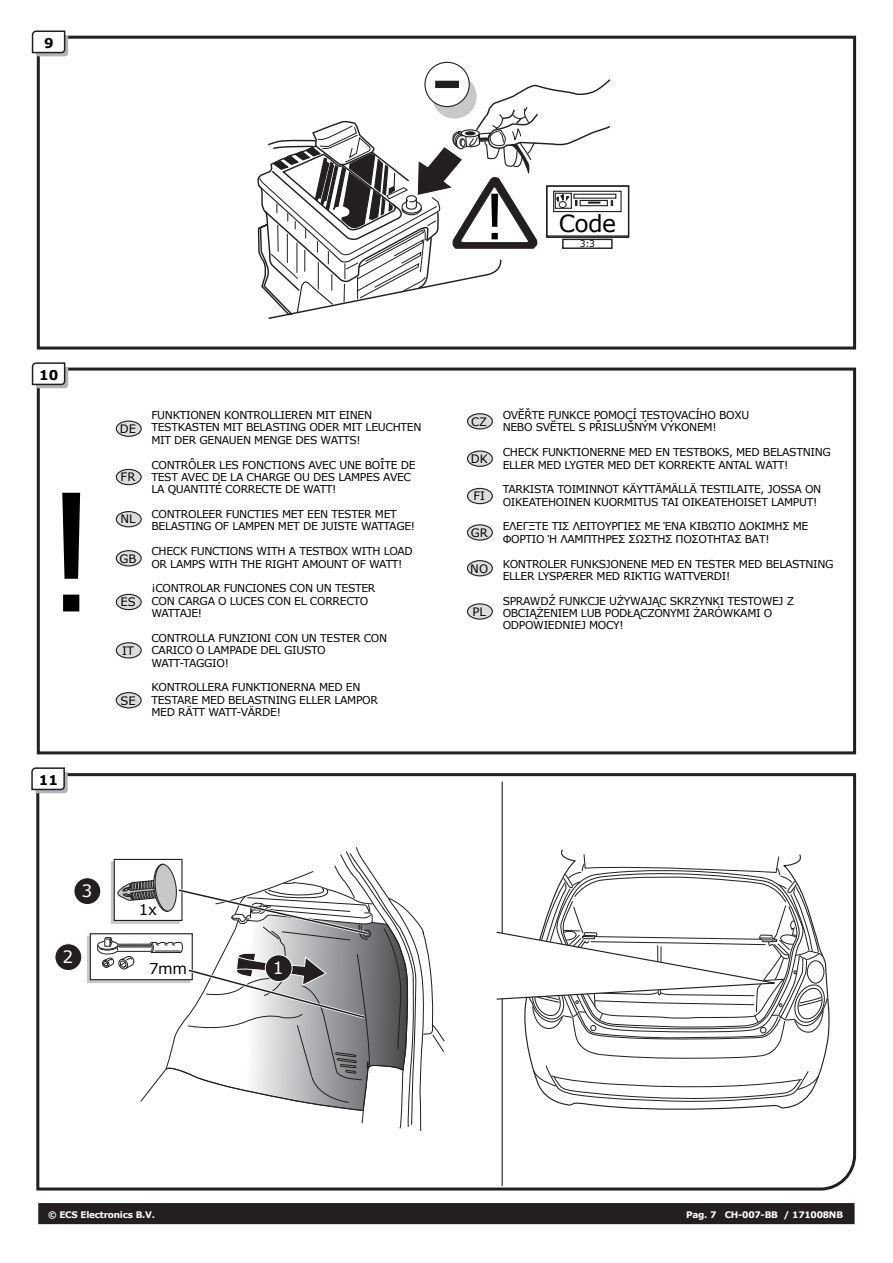
<style>
.page{position:relative;width:893px;height:1263px;background:#fff}
.page>*{position:absolute;margin:0;border:0;box-sizing:border-box;transform-origin:0 0}
.t1{font:163.2px "Verdana";color:#000}
.t2{font:62.85px "Verdana";color:#000}
.t3{font:23.55px "Verdana";color:#000}
.t4{font:17.1px "Verdana";color:#fff}
.t5{font:15px "Verdana";color:#000}
.t6{font:700 13.5px "Verdana";color:#000}
.t7{font:11.7px "Verdana";color:#000}
.t8{font:10.8px/12.5px "Verdana";letter-spacing:-.03em;color:#000}
.t9{font:9.15px "Verdana";color:#000}
.t10{font:700 9px "Verdana";letter-spacing:-.03em;color:#fff}
</style>
<div class="page">
<div style="left:38px;top:1203px;width:817px;height:21px;background:#231f20"></div>
<div style="left:37px;top:36px;width:819px;height:314px;border:3px solid #231f20"></div>
<svg style="left:31px;top:30px;width:37px;height:26px"></svg>
<div style="left:37px;top:368px;width:819px;height:386px;border:3px solid #231f20"></div>
<svg style="left:31px;top:362px;width:37px;height:26px"></svg>
<svg style="left:36px;top:773px;width:821px;height:416px"></svg>
<svg style="left:31px;top:767px;width:37px;height:26px"></svg>
<div style="left:546px;top:185px;width:83px;height:52px;border:1px solid #231f20"></div>
<div style="left:553px;top:191px;width:69px;height:21px;border:1px solid #231f20"></div>
<div style="left:573px;top:194px;width:43px;height:5px;border:1px solid #231f20"></div>
<svg style="left:257px;top:79px;width:356px;height:240px"></svg>
<div style="left:432px;top:74px;width:45px;height:45px;background:#c7c8ca;border-radius:50%"></div>
<div style="left:425px;top:62px;width:44px;height:45px;background:#fff;border-radius:50%"></div>
<div style="left:424px;top:62px;width:46px;height:45px;border:1px solid #231f20;border-radius:50%"></div>
<div style="left:435px;top:81px;width:24px;height:7px;background:#231f20"></div>
<div style="left:116px;top:421px;width:25px;height:15px;background:#dcdddf;border-radius:50%"></div>
<div style="left:116px;top:420px;width:26px;height:17px;border:1px solid #231f20;border-radius:50%"></div>
<div style="left:116px;top:469px;width:25px;height:16px;background:#dcdddf;border-radius:50%"></div>
<div style="left:116px;top:469px;width:26px;height:16px;border:1px solid #231f20;border-radius:50%"></div>
<div style="left:116px;top:512px;width:25px;height:15px;background:#dcdddf;border-radius:50%"></div>
<div style="left:116px;top:511px;width:26px;height:16px;border:1px solid #231f20;border-radius:50%"></div>
<div style="left:116px;top:551px;width:25px;height:15px;background:#dcdddf;border-radius:50%"></div>
<div style="left:116px;top:550px;width:26px;height:16px;border:1px solid #231f20;border-radius:50%"></div>
<div style="left:116px;top:594px;width:25px;height:16px;background:#dcdddf;border-radius:50%"></div>
<div style="left:116px;top:594px;width:26px;height:16px;border:1px solid #231f20;border-radius:50%"></div>
<div style="left:116px;top:643px;width:25px;height:15px;background:#dcdddf;border-radius:50%"></div>
<div style="left:116px;top:642px;width:26px;height:16px;border:1px solid #231f20;border-radius:50%"></div>
<div style="left:116px;top:693px;width:25px;height:15px;background:#dcdddf;border-radius:50%"></div>
<div style="left:116px;top:692px;width:26px;height:16px;border:1px solid #231f20;border-radius:50%"></div>
<div style="left:467px;top:414px;width:25px;height:15px;background:#dcdddf;border-radius:50%"></div>
<div style="left:467px;top:413px;width:26px;height:16px;border:1px solid #231f20;border-radius:50%"></div>
<div style="left:467px;top:451px;width:25px;height:15px;background:#dcdddf;border-radius:50%"></div>
<div style="left:467px;top:450px;width:26px;height:17px;border:1px solid #231f20;border-radius:50%"></div>
<div style="left:467px;top:488px;width:25px;height:16px;background:#dcdddf;border-radius:50%"></div>
<div style="left:467px;top:488px;width:26px;height:16px;border:1px solid #231f20;border-radius:50%"></div>
<div style="left:467px;top:525px;width:25px;height:15px;background:#dcdddf;border-radius:50%"></div>
<div style="left:467px;top:524px;width:26px;height:17px;border:1px solid #231f20;border-radius:50%"></div>
<div style="left:467px;top:561px;width:25px;height:15px;background:#dcdddf;border-radius:50%"></div>
<div style="left:467px;top:560px;width:26px;height:16px;border:1px solid #231f20;border-radius:50%"></div>
<div style="left:467px;top:604px;width:25px;height:15px;background:#dcdddf;border-radius:50%"></div>
<div style="left:467px;top:603px;width:26px;height:17px;border:1px solid #231f20;border-radius:50%"></div>
<svg style="left:495px;top:780px;width:333px;height:407px"></svg>
<svg style="left:87px;top:936px;width:10px;height:47px"></svg>
<div style="left:90px;top:934px;width:102px;height:46px;background:#fff"></div>
<div style="left:90px;top:933px;width:103px;height:47px;border:1px solid #231f20"></div>
<svg style="left:97px;top:846px;width:348px;height:286px"></svg>
<div style="left:74px;top:878px;width:27px;height:26px;background:#231f20;border-radius:50%"></div>
<div style="left:74px;top:877px;width:27px;height:28px;border:1px solid #fff;border-radius:50%"></div>
<div style="left:55px;top:944px;width:27px;height:26px;background:#231f20;border-radius:50%"></div>
<div style="left:55px;top:943px;width:27px;height:28px;border:1px solid #fff;border-radius:50%"></div>
<div style="left:265px;top:955px;width:27px;height:26px;background:#231f20;border-radius:50%"></div>
<div style="left:265px;top:954px;width:27px;height:28px;border:1px solid #fff;border-radius:50%"></div>
<p class="t6" style="left:44px;top:34px;width:11px">9</p>
<p class="t6" style="left:39px;top:366px;width:21px">10</p>
<h1 class="t1" style="left:39px;top:448px;width:66px">!</h1>
<p class="t6" style="left:39px;top:771px;width:21px">11</p>
<p class="t7" style="left:120px;top:421px;width:18px">DE</p>
<p class="t7" style="left:121px;top:470px;width:16px">FR</p>
<p class="t7" style="left:120px;top:512px;width:17px">NL</p>
<p class="t7" style="left:120px;top:551px;width:18px">GB</p>
<p class="t7" style="left:120px;top:594px;width:17px">ES</p>
<p class="t7" style="left:122px;top:643px;width:14px">IT</p>
<p class="t7" style="left:120px;top:693px;width:17px">SE</p>
<p class="t8" style="left:151px;top:408px;width:272px">FUNKTIONEN KONTROLLIEREN MIT EINEN<br>TESTKASTEN MIT BELASTING ODER MIT LEUCHTEN<br>MIT DER GENAUEN MENGE DES WATTS!</p>
<p class="t8" style="left:151px;top:458px;width:266px">CONTRÔLER LES FONCTIONS AVEC UNE BOÎTE DE<br>TEST AVEC DE LA CHARGE OU DES LAMPES AVEC<br>LA QUANTITÉ CORRECTE DE WATT!</p>
<p class="t8" style="left:151px;top:507px;width:265px">CONTROLEER FUNCTIES MET EEN TESTER MET<br>BELASTING OF LAMPEN MET DE JUISTE WATTAGE!</p>
<p class="t8" style="left:151px;top:545px;width:263px">CHECK FUNCTIONS WITH A TESTBOX WITH LOAD<br>OR LAMPS WITH THE RIGHT AMOUNT OF WATT!</p>
<p class="t8" style="left:151px;top:582px;width:226px">¡CONTROLAR FUNCIONES CON UN TESTER<br>CON CARGA O LUCES CON EL CORRECTO<br>WATTAJE!</p>
<p class="t8" style="left:151px;top:631px;width:237px">CONTROLLA FUNZIONI CON UN TESTER CON<br>CARICO O LAMPADE DEL GIUSTO<br>WATT-TAGGIO!</p>
<p class="t8" style="left:151px;top:681px;width:228px">KONTROLLERA FUNKTIONERNA MED EN<br>TESTARE MED BELASTNING ELLER LAMPOR<br>MED RÄTT WATT-VÄRDE!</p>
<h3 class="t4" style="left:81px;top:880px;width:12px">3</h3>
<h3 class="t4" style="left:62px;top:946px;width:12px">2</h3>
<h3 class="t5" style="left:139px;top:900px;width:19px">1x</h3>
<h3 class="t5" style="left:149px;top:959px;width:39px">7mm</h3>
<h3 class="t4" style="left:273px;top:957px;width:12px">1</h3>
<h2 class="t2" style="left:482px;top:177px;width:26px">!</h2>
<h3 class="t3" style="left:559px;top:208px;width:59px">Code</h3>
<p class="t9" style="left:580px;top:238px;width:17px">3:3</p>
<p class="t7" style="left:471px;top:414px;width:18px">CZ</p>
<p class="t7" style="left:471px;top:451px;width:19px">DK</p>
<p class="t7" style="left:473px;top:489px;width:13px">FI</p>
<p class="t7" style="left:471px;top:525px;width:19px">GR</p>
<p class="t7" style="left:470px;top:561px;width:19px">NO</p>
<p class="t7" style="left:472px;top:604px;width:15px">PL</p>
<p class="t8" style="left:503px;top:408px;width:248px">OVĔŘTE FUNKCE POMOCÍ TESTOVACÍHO BOXU<br>NEBO SVĔTEL S PŘISLUŠNÝM VÝKONEM!</p>
<p class="t8" style="left:503px;top:446px;width:330px">CHECK FUNKTIONERNE MED EN TESTBOKS, MED BELASTNING<br>ELLER MED LYGTER MED DET KORREKTE ANTAL WATT!</p>
<p class="t8" style="left:503px;top:483px;width:320px">TARKISTA TOIMINNOT KÄYTTÄMÄLLÄ TESTILAITE, JOSSA ON<br>OIKEATEHOINEN KUORMITUS TAI OIKEATEHOISET LAMPUT!</p>
<p class="t8" style="left:503px;top:520px;width:307px">ΕΛΕΓΞΤΕ ΤΙΣ ΛΕΙΤΟΥΡΓΙΕΣ ΜΕ ΈΝΑ ΚΙΒΩΤΙΟ ΔΟΚΙΜΗΣ ΜΕ<br>ΦΟΡΤΙΟ Ή ΛΑΜΠΤΗΡΕΣ ΣΩΣΤΗΣ ΠΟΣΟΤΗΤΑΣ ΒΑΤ!</p>
<p class="t8" style="left:503px;top:557px;width:333px">KONTROLER FUNKSJONENE MED EN TESTER MED BELASTNING<br>ELLER LYSPÆRER MED RIKTIG WATTVERDI!</p>
<p class="t8" style="left:503px;top:594px;width:293px">SPRAWDŹ FUNKCJE UŻYWAJĄC SKRZYNKI TESTOWEJ Z<br>OBCIĄŻENIEM LUB PODŁĄCZONYMI ŻARÓWKAMI O<br>ODPOWIEDNIEJ MOCY!</p>
<p class="t10" style="left:48px;top:1209px;width:108px">© ECS Electronics B.V.</p>
<p class="t10" style="left:686px;top:1209px;width:158px">Pag. 7 CH-007-BB / 171008NB</p>
</div>
